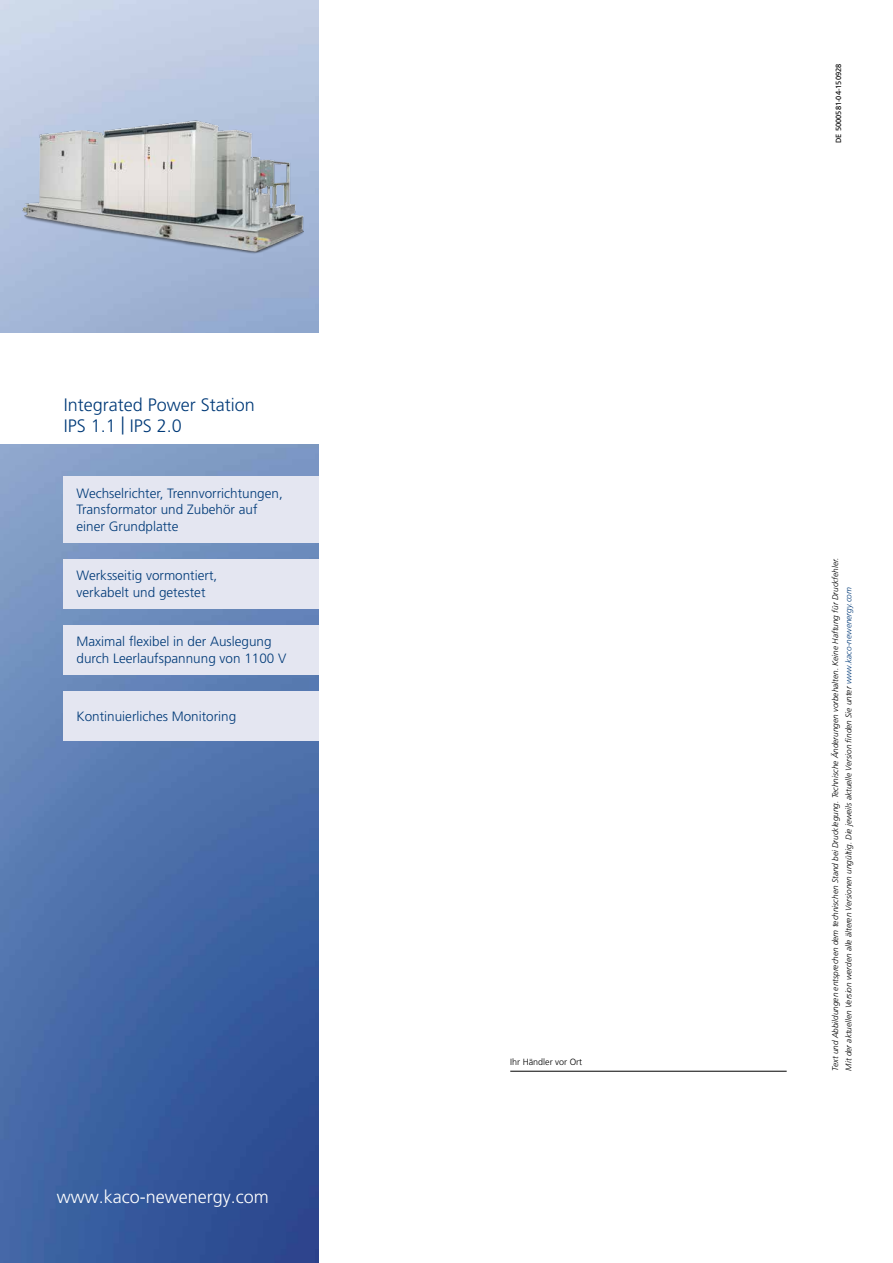
<style>
.page{position:relative;width:893px;height:1263px;background:#fff}
.page>*{position:absolute;margin:0;border:0;box-sizing:border-box;transform-origin:0 0}
.t1{font:300 18px/21.6px "Frutiger LT Pro";color:#003a78}
.t2{font:300 18px "Frutiger LT Pro";color:#fff}
.t3{font:300 13.5px/16.5px "Frutiger LT Pro";color:#003a78}
.t4{font:300 9px "Frutiger LT Pro";color:#000}
.t5{font:italic 300 8.25px/13.5px "Frutiger LT Pro";color:#000}
.t6{font:7.5px "Frutiger LT Pro";color:#000}
.s1{color:#003a78}
</style>
<div class="page">
<img style="left:0;top:0;width:319px;height:1263px">
<hr style="left:510px;top:1071px;width:277px;height:1px;background:#000">
<img style="left:6px;top:110px;width:313px;height:147px">
<div style="left:0;top:333px;width:319px;height:110px;background:#fff"></div>
<div style="left:64px;top:625px;width:255px;height:49px;background:#e4e6f1"></div>
<div style="left:64px;top:476px;width:255px;height:66px;background:#e4e6f1"></div>
<div style="left:64px;top:559px;width:255px;height:49px;background:#e4e6f1"></div>
<div style="left:64px;top:691px;width:255px;height:49px;background:#e4e6f1"></div>
<h1 class="t1" style="left:64px;top:394px;width:193px">Integrated Power Station<br>IPS 1.1 | IPS 2.0</h1>
<h2 class="t3" style="left:77px;top:485px;width:208px">Wechselrichter, Trennvorrichtungen,<br>Transformator und Zubehör auf einer Grundplatte</h2>
<h2 class="t3" style="left:77px;top:568px;width:142px">Werksseitig vormontiert, verkabelt und getestet</h2>
<h2 class="t3" style="left:77px;top:634px;width:211px">Maximal flexibel in der Auslegung durch Leerlaufspannung von 1100 V</h2>
<h2 class="t3" style="left:77px;top:708px;width:161px">Kontinuierliches Monitoring</h2>
<h1 class="t2" style="left:57px;top:1186px;width:214px">www.kaco-newenergy.com</h1>
<p class="t4" style="left:510px;top:1056px;width:73px">Ihr Händler vor Ort</p>
<p class="t6" style="left:834px;top:143px;width:81px;rotate:-90deg">DE 5000581-04-150928</p>
<p class="t5" style="left:829px;top:1070px;width:514px;rotate:-90deg">Text und Abbildungen entsprechen dem technischen Stand bei Drucklegung. Technische Änderungen vorbehalten. Keine Haftung für Druckfehler.<br>Mit der aktuellen Version werden alle älteren Versionen ungültig. Die jeweils aktuelle Version finden Sie unter <span class="s1">www.kaco-newenergy.com</span></p>
</div>
